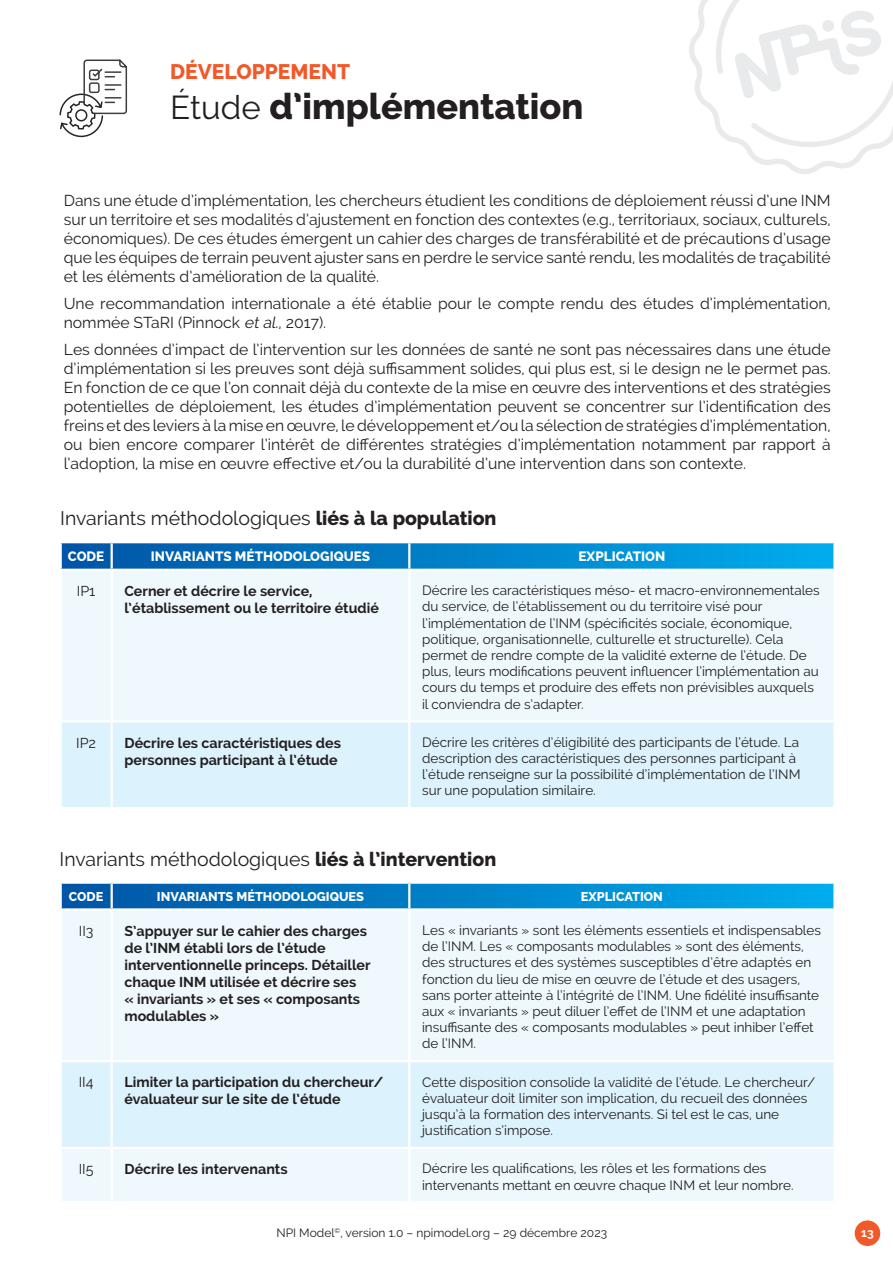
<style>
.page{position:relative;width:893px;height:1263px;background:#fff}
.page>*{position:absolute;margin:0;border:0;box-sizing:border-box;transform-origin:0 0}
.t1{font:800 36px "Raleway";color:#231f20}
.t2{font:800 21px "Raleway";color:#f15929}
.t3{font:19.5px "Raleway";color:#231f20}
.t4{font:15.75px/18.9px "Raleway";color:#231f20;text-align:justify}
.t5{font:700 14.25px/17.1px "Raleway";color:#231f20}
.t6{font:14.25px "Raleway";color:#231f20}
.t7{font:13.5px/16.2px "Raleway";color:#231f20}
.t8{font:800 13.5px "Raleway";color:#fff}
.t9{font:800 12.75px "Raleway";color:#fff}
.t10{font:12px "Raleway";color:#231f20}
.t11{font:700 12px "Raleway";color:#fff}
.s1{font-weight:400;font-size:33px}
.s2{font-style:italic}
.s3{font-weight:800}
</style>
<div class="page">
<svg style="left:689px;top:0;width:204px;height:174px"></svg>
<div style="left:855px;top:1220px;width:25px;height:26px;background:#f15929;border-radius:50%"></div>
<svg style="left:59px;top:59px;width:69px;height:79px"></svg>
<svg style="left:62px;top:543px;width:771px;height:26px;background:#0783c9"></svg>
<div style="left:62px;top:571px;width:771px;height:149px;background:#eef8fd"></div>
<div style="left:62px;top:722px;width:771px;height:85px;background:#dcf2fc"></div>
<hr style="left:111px;top:543px;width:2px;height:26px;background:#fff">
<hr style="left:408px;top:543px;width:2px;height:26px;background:#fff">
<hr style="left:111px;top:571px;width:2px;height:149px;background:#fff">
<hr style="left:408px;top:571px;width:2px;height:149px;background:#fff">
<hr style="left:111px;top:722px;width:2px;height:85px;background:#fff">
<hr style="left:408px;top:722px;width:2px;height:85px;background:#fff">
<svg style="left:62px;top:884px;width:771px;height:24px;background:#0080c8"></svg>
<div style="left:62px;top:911px;width:771px;height:290px;background:#eef8fd"></div>
<div style="left:62px;top:1062px;width:771px;height:85px;background:#dcf2fc"></div>
<hr style="left:111px;top:884px;width:2px;height:24px;background:#fff">
<hr style="left:408px;top:884px;width:2px;height:24px;background:#fff">
<hr style="left:111px;top:911px;width:2px;height:149px;background:#fff">
<hr style="left:408px;top:911px;width:2px;height:149px;background:#fff">
<hr style="left:60px;top:1060px;width:52px;height:2px;background:#fff">
<hr style="left:112px;top:1060px;width:297px;height:2px;background:#fff">
<hr style="left:111px;top:1062px;width:2px;height:85px;background:#fff">
<hr style="left:409px;top:1060px;width:427px;height:2px;background:#fff">
<hr style="left:408px;top:1062px;width:2px;height:85px;background:#fff">
<hr style="left:60px;top:1147px;width:52px;height:2px;background:#fff">
<hr style="left:112px;top:1147px;width:297px;height:2px;background:#fff">
<hr style="left:111px;top:1149px;width:2px;height:52px;background:#fff">
<hr style="left:409px;top:1147px;width:427px;height:2px;background:#fff">
<hr style="left:408px;top:1149px;width:2px;height:52px;background:#fff">
<h2 class="t2" style="left:170px;top:60px;width:182px">DÉVELOPPEMENT</h2>
<h1 class="t1" style="left:170px;top:86px;width:415px"><span class="s1">Étude</span> d’implémentation</h1>
<p class="t4" style="left:64px;top:191px;width:768px">Dans une étude d’implémentation, les chercheurs étudient les conditions de déploiement réussi d’une INM sur un territoire et ses modalités d’ajustement en fonction des contextes (e.g., territoriaux, sociaux, culturels, économiques). De ces études émergent un cahier des charges de transférabilité et de précautions d’usage que les équipes de terrain peuvent ajuster sans en perdre le service santé rendu, les modalités de traçabilité et les éléments d’amélioration de la qualité.</p>
<p class="t4" style="left:64px;top:294px;width:768px">Une recommandation internationale a été établie pour le compte rendu des études d’implémentation, nommée STaRI (Pinnock <span class="s2">etal</span>., 2017).</p>
<p class="t4" style="left:64px;top:340px;width:768px">Les données d’impact de l’intervention sur les données de santé ne sont pas nécessaires dans une étude d’implémentation si les preuves sont déjà suffisamment solides, qui plus est, si le design ne le permet pas.<br>En fonction de ce que l’on connait déjà du contexte de la mise en œuvre des interventions et des stratégies potentielles de déploiement, les études d’implémentation peuvent se concentrer sur l’identification des freins et des leviers à la mise en œuvre, le développement et/ou la sélection de stratégies d’implémentation, ou bien encore comparer l’intérêt de différentes stratégies d’implémentation notamment par rapport à l’adoption, la mise en œuvre effective et/ou la durabilité d’une intervention dans son contexte.</p>
<h3 class="t3" style="left:60px;top:507px;width:438px">Invariants méthodologiques <span class="s3">liés à la population</span></h3>
<p class="t8" style="left:68px;top:549px;width:38px">CODE</p>
<p class="t8" style="left:151px;top:549px;width:221px">INVARIANTS MÉTHODOLOGIQUES</p>
<p class="t8" style="left:578px;top:549px;width:88px">EXPLICATION</p>
<p class="t6" style="left:77px;top:583px;width:20px">IP1</p>
<p class="t5" style="left:124px;top:582px;width:256px">Cerner et décrire le service, l’établissement ou le territoire étudié</p>
<p class="t7" style="left:422px;top:582px;width:399px">Décrire les caractéristiques méso- et macro-environnementales du service, de l’établissement ou du territoire visé pour l’implémentation de l’INM (spécificités sociale, économique, politique, organisationnelle, culturelle et structurelle). Cela permet de rendre compte de la validité externe de l’étude. De plus, leurs modifications peuvent influencer l’implémentation au cours du temps et produire des effets non prévisibles auxquels il conviendra de s’adapter.</p>
<p class="t6" style="left:76px;top:734px;width:21px">IP2</p>
<p class="t5" style="left:124px;top:734px;width:218px">Décrire les caractéristiques des personnes participant à l’étude</p>
<p class="t7" style="left:422px;top:734px;width:380px">Décrire les critères d’éligibilité des participants de l’étude. La description des caractéristiques des personnes participant à l’étude renseigne sur la possibilité d’implémentation de l’INM sur une population similaire.</p>
<h3 class="t3" style="left:60px;top:848px;width:438px">Invariants méthodologiques <span class="s3">liés à l’intervention</span></h3>
<p class="t9" style="left:69px;top:889px;width:36px">CODE</p>
<p class="t9" style="left:157px;top:889px;width:209px">INVARIANTS MÉTHODOLOGIQUES</p>
<p class="t9" style="left:581px;top:889px;width:84px">EXPLICATION</p>
<p class="t6" style="left:79px;top:922px;width:16px">II3</p>
<p class="t5" style="left:124px;top:922px;width:248px">S’appuyer sur le cahier des charges de l’INM établi lors de l’étude interventionnelle princeps. Détailler chaque INM utilisée et décrire ses<br>« invariants » et ses « composants modulables »</p>
<p class="t7" style="left:422px;top:922px;width:400px">Les « invariants » sont les éléments essentiels et indispensables de l’INM. Les « composants modulables » sont des éléments, des structures et des systèmes susceptibles d’être adaptés en fonction du lieu de mise en œuvre de l’étude et des usagers, sans porter atteinte à l’intégrité de l’INM. Une fidélité insuffisante aux « invariants » peut diluer l’effet de l’INM et une adaptation insuffisante des « composants modulables » peut inhiber l’effet de l’INM.</p>
<p class="t6" style="left:79px;top:1074px;width:16px">II4</p>
<p class="t5" style="left:124px;top:1074px;width:261px">Limiter la participation du chercheur/ évaluateur sur le site de l’étude</p>
<p class="t7" style="left:422px;top:1074px;width:395px">Cette disposition consolide la validité de l’étude. Le chercheur/ évaluateur doit limiter son implication, du recueil des données jusqu’à la formation des intervenants. Si tel est le cas, une justification s’impose.</p>
<p class="t6" style="left:79px;top:1161px;width:16px">II5</p>
<p class="t5" style="left:124px;top:1160px;width:165px">Décrire les intervenants</p>
<p class="t7" style="left:422px;top:1160px;width:373px">Décrire les qualifications, les rôles et les formations des intervenants mettant en œuvre chaque INM et leur nombre.</p>
<p class="t10" style="left:276px;top:1225px;width:332px">NPI Model<sup>©</sup>, version 1.0 – npimodel.org – 29 décembre 2023</p>
<p class="t11" style="left:861px;top:1226px;width:14px">13</p>
</div>
